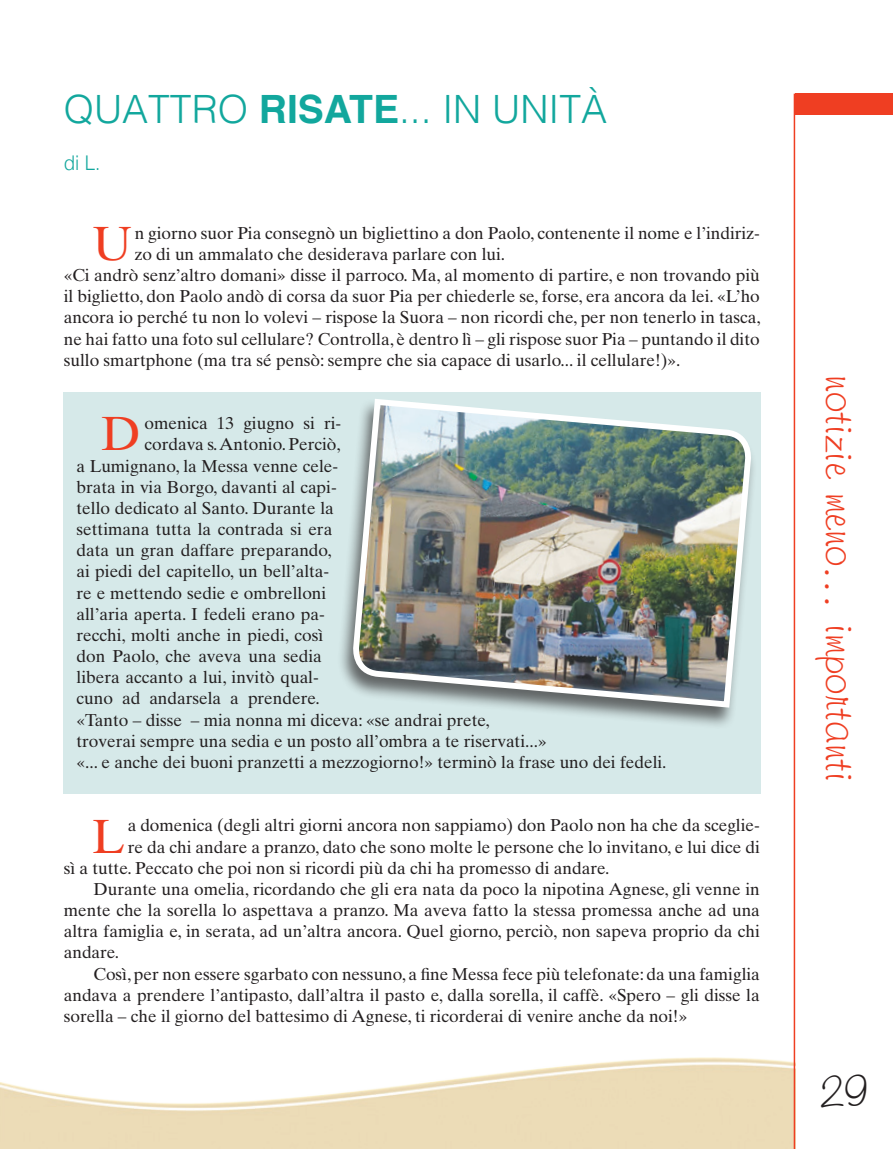
<style>
.page{position:relative;width:893px;height:1149px;background:#fff}
.page>*{position:absolute;margin:0;border:0;box-sizing:border-box;transform-origin:0 0}
.t1{font:48px "Freehand 591 BT Regular A";color:#ef3e22}
.t2{font:48px "Freehand 591 BT Regular A";color:#231f20}
.t3{font:47.85px "Times Ten";color:#ef3e22}
.t4{font:300 39px "Helvetica";color:#12a79d}
.t5{font:300 20.25px "Helvetica";color:#12a79d;scale:.93 1}
.t6{font:17.25px/21.1px "Times Ten";color:#231f20;text-align:justify}
.s1{font-weight:700}
</style>
<div class="page">
<div style="left:795px;top:94px;width:98px;height:21px;background:#ef3e22"></div>
<hr style="left:794px;top:94px;width:1px;height:1054px;background:#ef3e22">
<div style="left:64px;top:392px;width:697px;height:401px;background:#d6e9e9"></div>
<div style="left:337px;top:398px;width:420px;height:330px;background:#231f20;opacity:.65"></div>
<img style="left:350px;top:398px;width:404px;height:330px">
<p class="t4" style="left:64px;top:76px;width:545px">QUATTRO <span class="s1">RISATE</span>... IN UNITÀ</p>
<p class="t5" style="left:64px;top:145px;width:41px">di L.</p>
<p class="t3" style="left:92px;top:215px;width:41px">U</p>
<p class="t6" style="left:135px;top:222px;width:627px">n giorno suor Pia consegnò un bigliettino a don Paolo, contenente il nome e l’indiriz&shy;zo di un ammalato che desiderava parlare con lui.</p>
<p class="t6" style="left:64px;top:264px;width:699px">«Ci andrò senz’altro domani» disse il parroco. Ma, al momento di partire, e non trovando più il biglietto, don Paolo andò di corsa da suor Pia per chiederle se, forse, era ancora da lei. «L’ho ancora io perché tu non lo volevi – rispose la Suora – non ricordi che, per non tenerlo in tasca, ne hai fatto una foto sul cellulare? Controlla, è dentro lì – gli rispose suor Pia – puntando il dito sullo smartphone (ma tra sé pensò: sempre che sia capace di usarlo... il cellulare!)».</p>
<p class="t3" style="left:101px;top:405px;width:41px">D</p>
<p class="t6" style="left:144px;top:412px;width:198px">omenica 13 giugno si ri-</p>
<p class="t6" style="left:144px;top:433px;width:198px">cordava s. Antonio. Perciò,</p>
<p class="t6" style="left:77px;top:455px;width:263px">a Lumignano, la Messa venne cele-</p>
<p class="t6" style="left:77px;top:476px;width:262px">brata in via Borgo, davanti al capi-</p>
<p class="t6" style="left:77px;top:497px;width:259px">tello dedicato al Santo. Durante la</p>
<p class="t6" style="left:77px;top:518px;width:257px">settimana tutta la contrada si era</p>
<p class="t6" style="left:77px;top:539px;width:257px">data un gran daffare preparando,</p>
<p class="t6" style="left:77px;top:560px;width:254px">ai piedi del capitello, un bell’alta-</p>
<p class="t6" style="left:77px;top:581px;width:251px">re e mettendo sedie e ombrelloni</p>
<p class="t6" style="left:77px;top:603px;width:250px">all’aria aperta. I fedeli erano pa-</p>
<p class="t6" style="left:77px;top:624px;width:248px">recchi, molti anche in piedi, così</p>
<p class="t6" style="left:77px;top:645px;width:247px">don Paolo, che aveva una sedia</p>
<p class="t6" style="left:77px;top:666px;width:244px">libera accanto a lui, invitò qual-</p>
<p class="t6" style="left:77px;top:687px;width:245px">cuno ad andarsela a prendere.</p>
<p class="t6" style="left:77px;top:708px;width:415px">«Tanto – disse – mia nonna mi diceva: «se andrai prete,</p>
<p class="t6" style="left:77px;top:729px;width:472px">troverai sempre una sedia e un posto all’ombra a te riservati...»</p>
<p class="t6" style="left:77px;top:751px;width:591px">«... e anche dei buoni pranzetti a mezzogiorno!» terminò la frase uno dei fedeli.</p>
<p class="t3" style="left:92px;top:807px;width:33px">L</p>
<p class="t6" style="left:128px;top:814px;width:634px">a domenica (degli altri giorni ancora non sappiamo) don Paolo non ha che da sceglie-</p>
<p class="t6" style="left:128px;top:835px;width:634px">re da chi andare a pranzo, dato che sono molte le persone che lo invitano, e lui dice di</p>
<p class="t6" style="left:64px;top:856px;width:547px">sì a tutte. Peccato che poi non si ricordi più da chi ha promesso di andare.</p>
<p class="t6" style="left:64px;top:878px;width:698px;text-indent:30px">Durante una omelia, ricordando che gli era nata da poco la nipotina Agnese, gli venne in mente che la sorella lo aspettava a pranzo. Ma aveva fatto la stessa promessa anche ad una altra famiglia e, in serata, ad un’altra ancora. Quel giorno, perciò, non sapeva proprio da chi andare.</p>
<p class="t6" style="left:64px;top:962px;width:698px;text-indent:30px">Così, per non essere sgarbato con nessuno, a fine Messa fece più telefonate: da una famiglia andava a prendere l’antipasto, dall’altra il pasto e, dalla sorella, il caffè. «Spero – gli disse la sorella – che il giorno del battesimo di Agnese, ti ricorderai di venire anche da noi!»</p>
<p class="t1" style="left:872px;top:375px;width:408px;rotate:90deg">notizie meno... importanti</p>
<p class="t2" style="left:820px;top:1059px;width:49px">29</p>
</div>
